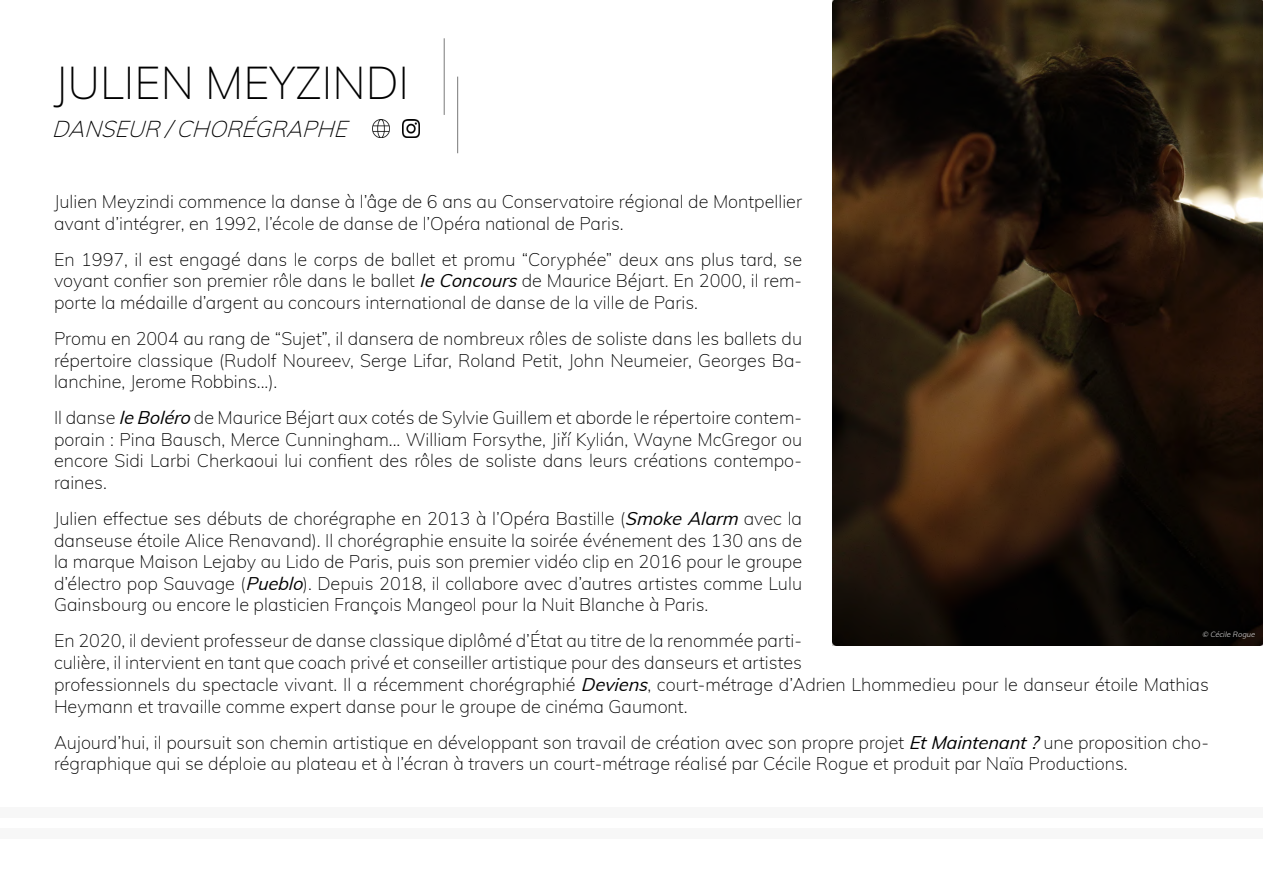
<style>
.page{position:relative;width:1263px;height:893px;background:#fff}
.page>*{position:absolute;margin:0;border:0;box-sizing:border-box;transform-origin:0 0}
.t1{font:200 45px "Muli";color:#000}
.t2{font:italic 200 22.5px "Muli";color:#000}
.t3{font:200 18px/21.6px "Muli";color:#000;text-align:justify}
.t4{font:italic 7.5px "Muli";color:#b7b6b6}
.s1{font-weight:400;font-style:italic}
</style>
<div class="page">
<hr style="left:444px;top:38px;width:1px;height:77px;background:#797979">
<hr style="left:457px;top:77px;width:1px;height:76px;background:#797979">
<img style="left:833px;top:0;width:430px;height:645px">
<img style="left:402px;top:120px;width:18px;height:17px">
<img style="left:372px;top:120px;width:18px;height:17px">
<div style="left:0;top:807px;width:1263px;height:11px;background:#f7f7f7"></div>
<div style="left:0;top:828px;width:1263px;height:11px;background:#f7f7f7"></div>
<h1 class="t1" style="left:54px;top:50px;width:357px">JULIEN MEYZINDI</h1>
<p class="t2" style="left:52px;top:113px;width:305px">DANSEUR/CHORÉGRAPHE</p>
<p class="t3" style="left:54px;top:190px;width:750px">Julien Meyzindi commence la danse à l’âge de 6 ans au Conservatoire régional de Montpellier avant d’intégrer, en 1992, l’école de danse de l’Opéra national de Paris.</p>
<p class="t3" style="left:54px;top:248px;width:750px">En 1997, il est engagé dans le corps de ballet et promu “Coryphée” deux ans plus tard, se voyant confier son premier rôle dans le ballet <span class="s1">le Concours</span>de Maurice Béjart. En 2000, il rem&shy;porte la médaille d’argent au concours international de danse de la ville de Paris.</p>
<p class="t3" style="left:54px;top:327px;width:750px">Promu en 2004 au rang de “Sujet”, il dansera de nombreux rôles de soliste dans les ballets du répertoire classique (Rudolf Noureev, Serge Lifar, Roland Petit, John Neumeier, Georges Ba&shy;lanchine, Jerome Robbins...).</p>
<p class="t3" style="left:54px;top:406px;width:750px">Il danse <span class="s1">le Boléro</span>de Maurice Béjart aux cotés de Sylvie Guillem et aborde le répertoire contem&shy;porain : Pina Bausch, Merce Cunningham... William Forsythe, Jiří Kylián, Wayne McGregor ou encore Sidi Larbi Cherkaoui lui confient des rôles de soliste dans leurs créations contempo&shy;raines.</p>
<p class="t3" style="left:54px;top:507px;width:750px">Julien effectue ses débuts de chorégraphe en 2013 à l’Opéra Bastille (<span class="s1">Smoke Alarm</span>avec la danseuse étoile Alice Renavand). Il chorégraphie ensuite la soirée événement des 130 ans de la marque Maison Lejaby au Lido de Paris, puis son premier vidéo clip en 2016 pour le groupe d’électro pop Sauvage (<span class="s1">Pueblo</span>). Depuis 2018, il collabore avec d’autres artistes comme Lulu Gainsbourg ou encore le plasticien François Mangeol pour la Nuit Blanche à Paris.</p>
<p class="t3" style="left:54px;top:629px;width:1156px;text-align:left">En 2020, il devient professeur de danse classique diplômé d’État au titre de la renommée parti-<br>culière, il intervient en tant que coach privé et conseiller artistique pour des danseurs et artistes<br>professionnels du spectacle vivant. Il a récemment chorégraphié <span class="s1">Deviens</span>, court-métrage d’Adrien Lhommedieu pour le danseur étoile Mathias Heymann et travaille comme expert danse pour le groupe de cinéma Gaumont.</p>
<p class="t3" style="left:54px;top:730px;width:1156px">Aujourd’hui, il poursuit son chemin artistique en développant son travail de création avec son propre projet <span class="s1">EtMaintenant?</span>une proposition cho&shy;régraphique qui se déploie au plateau et à l’écran à travers un court-métrage réalisé par Cécile Rogue et produit par Naïa Productions.</p>
<p class="t4" style="left:1202px;top:629px;width:56px">© Cécile Rogue</p>
</div>
